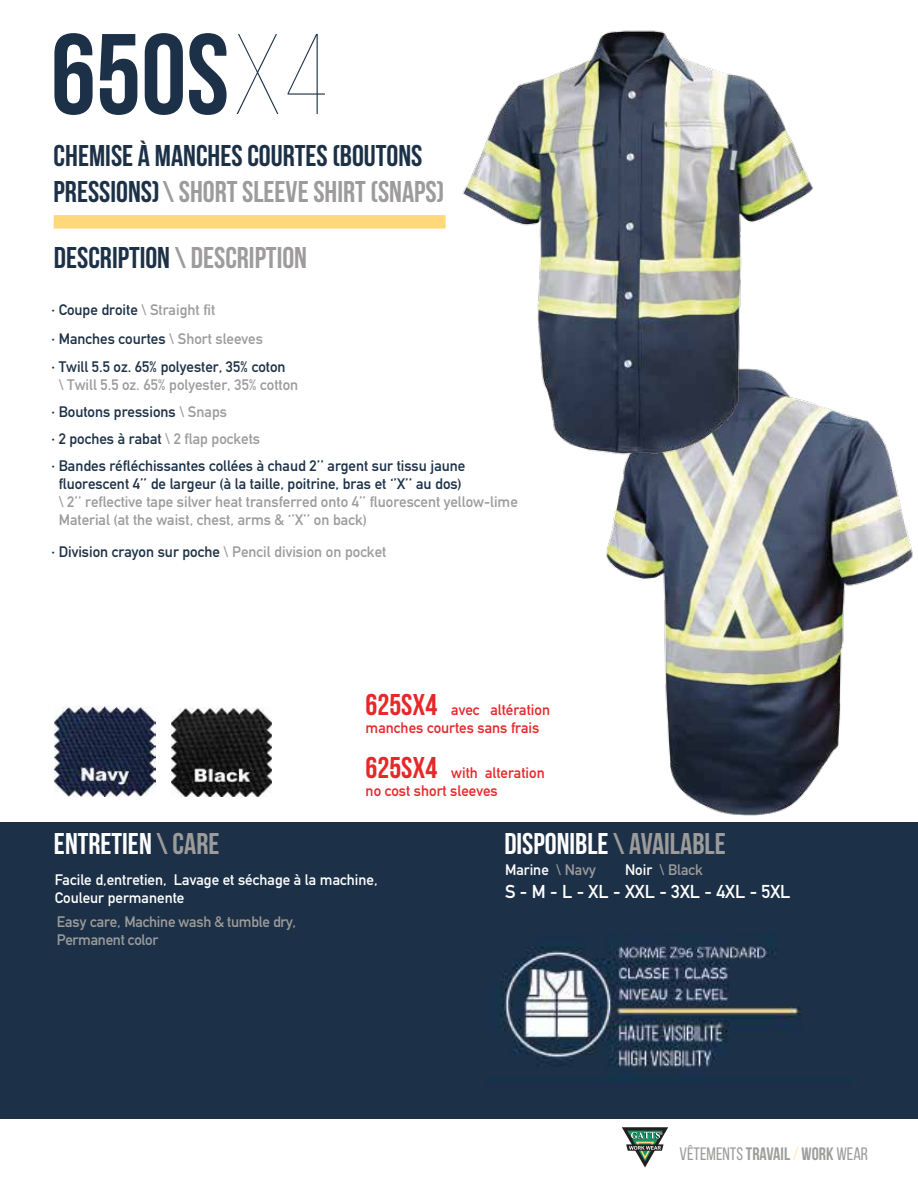
<style>
.page{position:relative;width:918px;height:1188px;background:#fff}
.page>*{position:absolute;margin:0;border:0;box-sizing:border-box;transform-origin:0 0}
.t1{font:700 114.3px "Bebas Neue";color:#1c3147}
.t2{font:700 30px/36px "Bebas Neue";color:#1c3147}
.t3{font:700 30px "Bebas Neue";color:#fff}
.t4{font:700 30px "Bebas Neue";color:#9d9b9b}
.t5{font:700 18.45px "DIN Alternate";color:#fff}
.t6{font:18px "Bebas Neue";color:#9d9d9c}
.t7{font:700 15px/28.5px "DIN Alternate";color:#1c3147}
.t8{font:700 15px/18px "DIN Alternate";color:#9d9b9b}
.t9{font:700 15px/18px "DIN Alternate";color:#e6282a}
.t10{font:700 15px/18px "DIN Alternate";color:#fff}
.t11{font:700 15px/18px "DIN Alternate";letter-spacing:-.02em;color:#9d9b9b}
.s1{font-weight:100}
.s2{color:#9d9b9b}
.s3{color:#1c3147}
.s4{font-family:"Bebas Neue";font-size:30px}
.s5{color:#fff}
.s6{font-weight:700}
.s7{font-family:"DIN Alternate";font-weight:700;color:#ffecc1}
</style>
<div class="page">
<div style="left:0;top:822px;width:918px;height:297px;background:#1c3147"></div>
<div style="left:54px;top:215px;width:392px;height:14px;background:#ffd87a"></div>
<img style="left:171px;top:708px;width:101px;height:88px">
<img style="left:54px;top:706px;width:101px;height:90px">
<svg style="left:622px;top:1127px;width:46px;height:41px"></svg>
<img style="left:606px;top:408px;width:307px;height:408px">
<img style="left:462px;top:30px;width:366px;height:432px">
<img style="left:500px;top:946px;width:301px;height:135px">
<h1 class="t1" style="left:51px;top:12px;width:280px">650S<span class="s1">X4</span></h1>
<h2 class="t2" style="left:54px;top:137px;width:392px">CHEMISE À MANCHES COURTES (BOUTONS<br>PRESSIONS)<span class="s2">\ SHORT SLEEVE SHIRT (SNAPS)</span></h2>
<h2 class="t4" style="left:54px;top:241px;width:255px"><span class="s3">DESCRIPTION</span> \ DESCRIPTION</h2>
<p class="t7" style="left:51px;top:295px;width:213px">∙ Coupe droite <span class="s2">\ Straight fit<br></span>∙ Manches courtes <span class="s2">\ Short sleeves</span></p>
<p class="t7" style="left:51px;top:352px;width:236px">∙ Twill 5.5 oz. 65% polyester, 35% coton</p>
<p class="t8" style="left:59px;top:375px;width:241px">\ Twill 5.5 oz. 65% polyester, 35% cotton</p>
<p class="t7" style="left:51px;top:398px;width:210px;line-height:27px">∙ Boutons pressions <span class="s2">\ Snaps<br></span>∙ 2 poches à rabat <span class="s2">\ 2 flap pockets</span></p>
<p class="t7" style="left:51px;top:456px;width:415px;line-height:18px;text-align:center">∙ Bandes réfléchissantes collées à chaud 2’’ argent sur tissu jaune fluorescent 4’’ de largeur (à la taille, poitrine, bras et ‘’X’’ au dos)</p>
<p class="t8" style="left:59px;top:492px;width:461px">\ 2’’ reflective tape silver heat transferred onto 4’’ fluorescent yellow-lime<br>Material (at the waist, chest, arms &amp; ‘’X’’ on back)</p>
<p class="t7" style="left:51px;top:536px;width:336px">∙ Division crayon sur poche <span class="s2">\ Pencil division on pocket</span></p>
<p class="t9" style="left:366px;top:699px;width:186px"><span class="s4">625SX4</span> avec altération manches courtes sans frais</p>
<p class="t9" style="left:366px;top:762px;width:181px"><span class="s4">625SX4</span> with alteration no cost short sleeves</p>
<h2 class="t3" style="left:54px;top:827px;width:167px">ENTRETIEN <span class="s2">\ CARE</span></h2>
<p class="t10" style="left:55px;top:870px;width:324px">Facile d,entretien, Lavage et séchage à la machine,<br>Couleur permanente</p>
<p class="t11" style="left:57px;top:912px;width:241px">Easy care, Machine wash &amp; tumble dry,<br>Permanent color</p>
<h2 class="t3" style="left:504px;top:827px;width:223px">DISPONIBLE <span class="s2">\ AVAILABLE</span></h2>
<p class="t10" style="left:505px;top:859px;width:92px">Marine <span class="s2">\ Navy</span></p>
<p class="t5" style="left:505px;top:877px;width:287px">S - M - L - XL - XXL - 3XL - 4XL - 5XL</p>
<p class="t8" style="left:625px;top:859px;width:79px"><span class="s5">Noir</span> \ Black</p>
<p class="t6" style="left:680px;top:1144px;width:190px">VÊTEMENTS <span class="s6">TRAVAIL</span><span class="s7">/</span> <span class="s6">WORK</span> WEAR</p>
</div>
